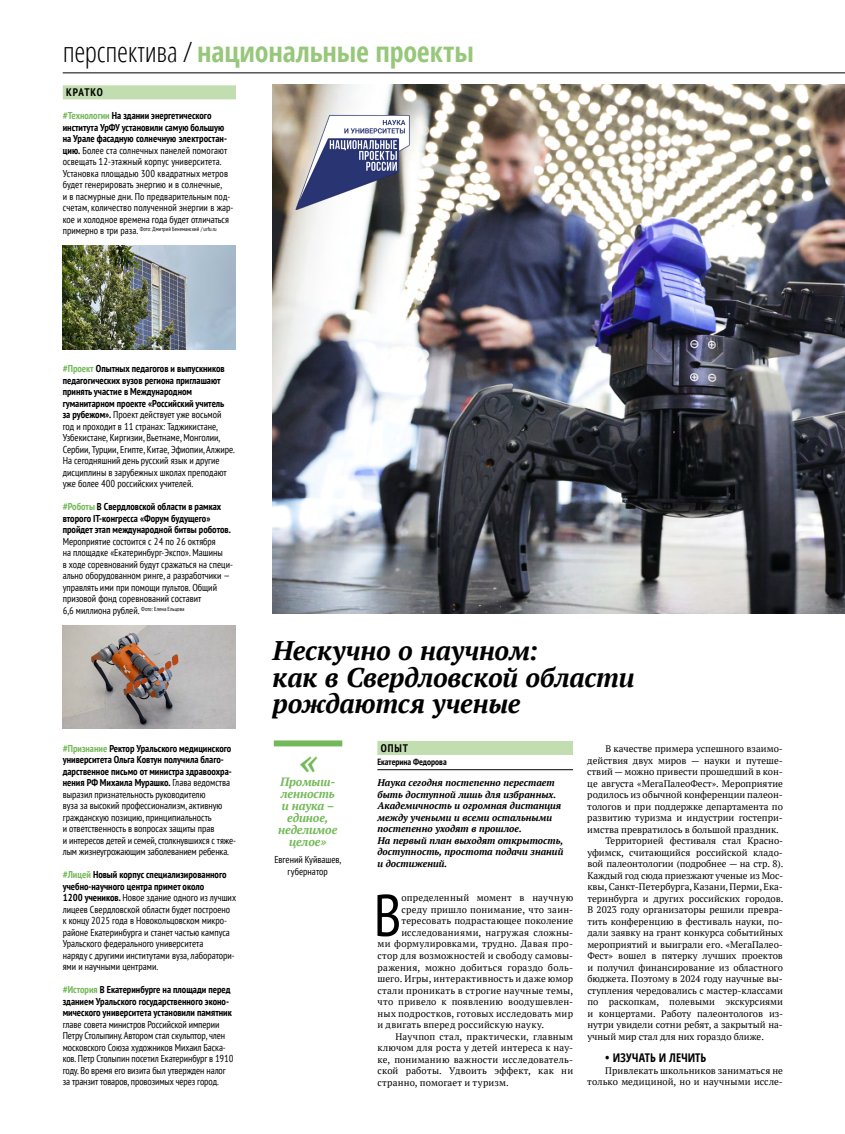
<style>
.page{position:relative;width:845px;height:1134px;background:#fff}
.page>*{position:absolute;margin:0;border:0;box-sizing:border-box;transform-origin:0 0}
.t1{font:condensed 58.8px "PT Sans";color:#000}
.t2{font:italic 700 36px "PT Serif";color:#74b959}
.t3{font:700 condensed 28px "Open Sans";letter-spacing:-.005em;color:#97c77b}
.t4{font:italic 700 26.9px/26.3px "PT Serif";letter-spacing:-.01em;color:#000}
.t5{font:italic 700 12px/12px "PT Serif";letter-spacing:-.01em;color:#74b959;text-align:center}
.t6{font:700 condensed 12px "Open Sans";letter-spacing:.005em;color:#000}
.t7{font:700 condensed 11px "PT Sans";letter-spacing:.08em;color:#000}
.t8{font:condensed 10px/11.5px "PT Sans";color:#000}
.t9{font:700 condensed 10px/11.5px "PT Sans";color:#000}
.t10{font:italic 700 9.7px/11.5px "PT Serif";color:#000}
.t11{font:9.5px/11.5px "PT Serif";color:#000;text-align:right}
.t12{font:9.5px "PT Serif";letter-spacing:.025em;color:#000}
.t13{font:9.5px "PT Serif";letter-spacing:.02em;color:#000}
.t14{font:9.5px "PT Serif";letter-spacing:.03em;color:#000}
.t15{font:700 condensed 9px "PT Sans";color:#000}
.t16{font:condensed 5.8px "PT Sans";color:#000}
.s1{font-weight:300;color:#000}
.s2{font-weight:700;color:#74b959}
.s3{font-weight:700}
.s4{font-size:10px}
.s5{color:#74b959}
</style>
<div class="page">
<hr style="left:63px;top:72px;width:782px;height:1px;background:#000">
<div style="left:63px;top:85px;width:173px;height:14px;background:#c2ddb0"></div>
<img style="left:272px;top:85px;width:573px;height:529px">
<div style="left:377px;top:741px;width:196px;height:14px;background:#c2ddb0"></div>
<hr style="left:377px;top:769px;width:196px;height:1px;background:#000">
<div style="left:274px;top:740px;width:68px;height:6px;background:#74b959"></div>
<img style="left:63px;top:246px;width:173px;height:103px">
<img style="left:63px;top:625px;width:173px;height:104px">
<img style="left:279px;top:94px;width:168px;height:140px">
<h3 class="t3" style="left:63px;top:32px;width:412px"><span class="s1">перспектива /</span> национальные проекты</h3>
<p class="t7" style="left:66px;top:85px;width:38px">КРАТКО</p>
<p class="t8" style="left:63px;top:110px;width:172px"><span class="s2">#Технологии</span> <span class="s3">На здании энергетического института УрФУ установили самую большую на Урале фасадную солнечную электростан&shy;цию.</span> Более ста солнечных панелей помогают освещать 12-этажный корпус университета.<br>Установка площадью 300 квадратных метров будет генерировать энергию и в солнечные,<br>и в пасмурные дни. По предварительным под&shy;счетам, количество полученной энергии в жар&shy;кое и холодное времена года будет отличаться</p>
<p class="t16" style="left:63px;top:225px;width:156px"><span class="s4">примерно в три раза.</span> Фото: Дмитрий Бенеманский / urfu.ru</p>
<p class="t8" style="left:63px;top:363px;width:174px"><span class="s2">#Проект</span> <span class="s3">Опытных педагогов и выпускников педагогических вузов региона приглашают принять участие в Международном гуманитарном проекте «Российский учитель<br>за рубежом».</span> Проект действует уже восьмой год и проходит в 11 странах: Таджикистане, Узбекистане, Киргизии, Вьетнаме, Монголии, Сербии, Турции, Египте, Китае, Эфиопии, Алжире.<br>На сегодняшний день русский язык и другие дисциплины в зарубежных школах преподают уже более 400 российских учителей.</p>
<p class="t9" style="left:63px;top:501px;width:169px"><span class="s5">#Роботы</span> В Свердловской области в рамках второго IT-конгресса «Форум будущего» пройдет этап международной битвы роботов.</p>
<p class="t8" style="left:63px;top:535px;width:172px">Мероприятие состоится с 24 по 26 октября<br>на площадке «Екатеринбург-Экспо». Машины<br>в ходе соревнований будут сражаться на специ&shy;ально оборудованном ринге, а разработчики — управлять ими при помощи пультов. Общий призовой фонд соревнований составит<br>6,6 миллиона рублей. <sup>Фото:</sup> <sup>Елена</sup> <sup>Ельцова</sup></p>
<p class="t8" style="left:63px;top:742px;width:175px"><span class="s2">#Признание</span> <span class="s3">Ректор Уральского медицинского университета Ольга Ковтун получила благо&shy;дарственное письмо от министра здравоохра&shy;нения РФ Михаила Мурашко.</span> Глава ведомства выразил признательность руководителю<br>вуза за высокий профессионализм, активную гражданскую позицию, принципиальность<br>и ответственность в вопросах защиты прав<br>и интересов детей и семей, столкнувшихся с тяже&shy;лым жизнеугрожающим заболеванием ребенка.</p>
<p class="t8" style="left:63px;top:869px;width:175px"><span class="s2">#Лицей</span> <span class="s3">Новый корпус специализированного учебно-научного центра примет около<br>1200 учеников.</span> Новое здание одного из лучших лицеев Свердловской области будет построено к концу 2025 года в Новокольцовском микро&shy;районе Екатеринбурга и станет частью кампуса Уральского федерального университета<br>наряду с другими институтами вуза, лаборатори&shy;ями и научными центрами.</p>
<p class="t9" style="left:63px;top:984px;width:171px"><span class="s5">#История</span> В Екатеринбурге на площади перед зданием Уральского государственного эконо&shy;мического университета установили памятник</p>
<p class="t8" style="left:63px;top:1018px;width:172px">главе совета министров Российской империи Петру Столыпину. Автором стал скульптор, член московского Союза художников Михаил Баска&shy;ков. Петр Столыпин посетил Екатеринбург в 1910 году. Во время его визита был утвержден налог за транзит товаров, провозимых через город.</p>
<h3 class="t4" style="left:272px;top:637px;width:363px">Нескучно о научном:<br>как в Свердловской области рождаются ученые</h3>
<h2 class="t2" style="left:299px;top:738px;width:19px">«</h2>
<p class="t5" style="left:278px;top:775px;width:61px">Промыш&shy;ленность и наука – единое, неделимое целое»</p>
<p class="t8" style="left:274px;top:854px;width:68px;text-align:center">Евгений Куйвашев, губернатор</p>
<p class="t7" style="left:381px;top:741px;width:29px">ОПЫТ</p>
<p class="t15" style="left:377px;top:756px;width:71px">Екатерина Федорова</p>
<p class="t10" style="left:377px;top:777px;width:187px">Наука сегодня постепенно перестает быть доступной лишь для избранных.<br>Академичность и огромная дистанция между учеными и всеми остальными постепенно уходят в прошлое.<br>На первый план выходят открытость, доступность, простота подачи знаний и достижений.</p>
<h1 class="t1" style="left:374px;top:877px;width:29px">В</h1>
<p class="t12" style="left:401px;top:892px;width:173px">определенный момент в научную</p>
<p class="t12" style="left:401px;top:903px;width:173px">среду пришло понимание, что заин-</p>
<p class="t11" style="left:401px;top:915px;width:173px">тересовать подрастающее поколение</p>
<p class="t14" style="left:401px;top:926px;width:173px">исследованиями, нагружая сложны-</p>
<p class="t12" style="left:377px;top:938px;width:197px">ми формулировками, трудно. Давая про-</p>
<p class="t13" style="left:377px;top:949px;width:197px">стор для возможностей и свободу самовы-</p>
<p class="t12" style="left:377px;top:961px;width:197px">ражения, можно добиться гораздо боль-</p>
<p class="t12" style="left:377px;top:972px;width:197px">шего. Игры, интерактивность и даже юмор</p>
<p class="t12" style="left:377px;top:984px;width:197px">стали проникать в строгие научные темы,</p>
<p class="t13" style="left:377px;top:995px;width:197px">что привело к появлению воодушевлен-</p>
<p class="t13" style="left:377px;top:1007px;width:197px">ных подростков, готовых исследовать мир</p>
<p class="t12" style="left:377px;top:1018px;width:168px">и двигать вперед российскую науку.</p>
<p class="t12" style="left:395px;top:1030px;width:179px">Научпоп стал, практически, главным</p>
<p class="t13" style="left:377px;top:1041px;width:197px">ключом для роста у детей интереса к нау-</p>
<p class="t13" style="left:377px;top:1053px;width:197px">ке, пониманию важности исследователь-</p>
<p class="t12" style="left:377px;top:1064px;width:197px">ской работы. Удвоить эффект, как ни</p>
<p class="t11" style="left:377px;top:1076px;width:133px">странно, помогает и туризм.</p>
<p class="t11" style="left:605px;top:743px;width:179px">В качестве примера успешного взаимо-</p>
<p class="t11" style="left:587px;top:754px;width:197px">действия двух миров — науки и путеше-</p>
<p class="t11" style="left:587px;top:766px;width:197px">ствий — можно привести прошедший в кон-</p>
<p class="t11" style="left:587px;top:777px;width:197px">це августа «МегаПалеоФест». Мероприятие</p>
<p class="t11" style="left:587px;top:789px;width:197px">родилось из обычной конференции палеон-</p>
<p class="t11" style="left:587px;top:800px;width:197px">тологов и при поддержке департамента по</p>
<p class="t11" style="left:587px;top:812px;width:197px">развитию туризма и индустрии гостепри-</p>
<p class="t11" style="left:587px;top:823px;width:193px">имства превратилось в большой праздник.</p>
<p class="t11" style="left:605px;top:835px;width:179px">Территорией фестиваля стал Красно-</p>
<p class="t11" style="left:587px;top:846px;width:197px">уфимск, считающийся российской кладо-</p>
<p class="t11" style="left:587px;top:858px;width:197px">вой палеонтологии (подробнее — на стр. 8).</p>
<p class="t11" style="left:587px;top:869px;width:197px">Каждый год сюда приезжают ученые из Мос-</p>
<p class="t11" style="left:587px;top:881px;width:197px">квы, Санкт-Петербурга, Казани, Перми, Ека-</p>
<p class="t11" style="left:587px;top:892px;width:197px">теринбурга и других российских городов.</p>
<p class="t11" style="left:587px;top:904px;width:197px">В 2023 году организаторы решили превра-</p>
<p class="t11" style="left:587px;top:915px;width:197px">тить конференцию в фестиваль науки, по-</p>
<p class="t11" style="left:587px;top:927px;width:197px">дали заявку на грант конкурса событийных</p>
<p class="t11" style="left:587px;top:938px;width:197px">мероприятий и выиграли его. «МегаПалео-</p>
<p class="t11" style="left:587px;top:950px;width:197px">Фест» вошел в пятерку лучших проектов</p>
<p class="t11" style="left:587px;top:961px;width:197px">и получил финансирование из областного</p>
<p class="t11" style="left:587px;top:973px;width:197px">бюджета. Поэтому в 2024 году научные вы-</p>
<p class="t11" style="left:587px;top:984px;width:197px">ступления чередовались с мастер-классами</p>
<p class="t11" style="left:587px;top:996px;width:197px">по раскопкам, полевыми экскурсиями</p>
<p class="t11" style="left:587px;top:1007px;width:197px">и концертами. Работу палеонтологов из-</p>
<p class="t11" style="left:587px;top:1019px;width:197px">нутри увидели сотни ребят, а закрытый на-</p>
<p class="t11" style="left:587px;top:1030px;width:178px">учный мир стал для них гораздо ближе.</p>
<p class="t6" style="left:605px;top:1050px;width:102px">• ИЗУЧАТЬ И ЛЕЧИТЬ</p>
<p class="t11" style="left:587px;top:1065px;width:197px">Привлекать школьников заниматься не только медициной, но и научными иссле-</p>
</div>
